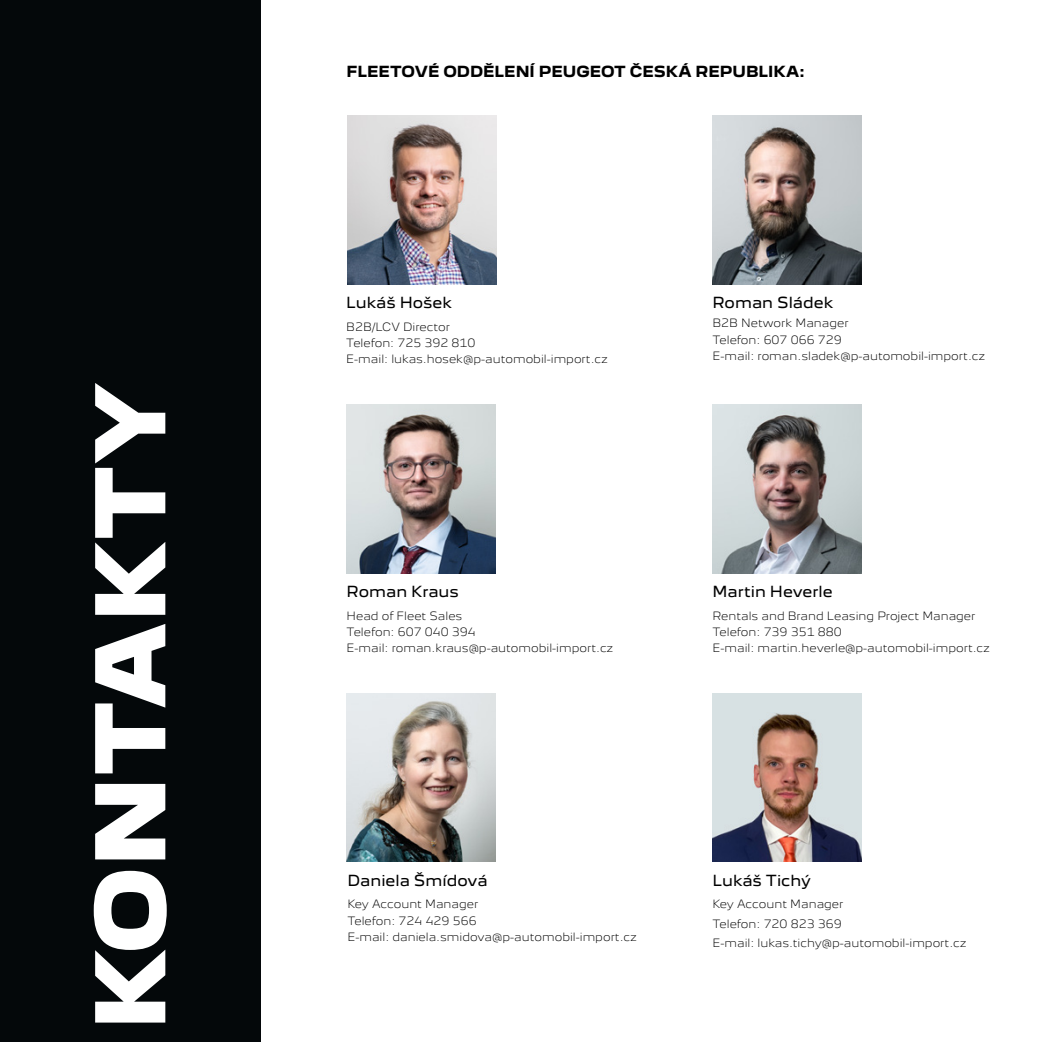
<style>
.page{position:relative;width:1042px;height:1042px;background:#fff}
.page>*{position:absolute;margin:0;border:0;box-sizing:border-box;transform-origin:0 0}
.t1{font:900 87.5px "Peugeot New";letter-spacing:.01em;color:#fff}
.t2{font:14px "Peugeot New";color:#000}
.t3{font:700 14px "Peugeot New";color:#000}
.t4{font:300 10.5px/16.3px "Peugeot New";color:#000}
</style>
<div class="page">
<div style="left:0;top:0;width:260px;height:1042px;background:#04080a"></div>
<img style="left:712px;top:693px;width:149px;height:169px">
<img style="left:712px;top:404px;width:149px;height:169px">
<img style="left:347px;top:116px;width:149px;height:168px">
<img style="left:347px;top:404px;width:148px;height:169px">
<img style="left:712px;top:116px;width:149px;height:168px">
<img style="left:347px;top:693px;width:148px;height:169px">
<h1 class="t1" style="left:58px;top:1029px;width:649px;rotate:-90deg">KONTAKTY</h1>
<h2 class="t3" style="left:347px;top:60px;width:459px">FLEETOVÉ ODDĚLENÍ PEUGEOT ČESKÁ REPUBLIKA:</h2>
<h2 class="t2" style="left:346px;top:291px;width:107px">Lukáš Hošek</h2>
<p class="t4" style="left:346px;top:318px;width:263px">B2B/LCV Director<br>Telefon: 725 392 810<br>E-mail: lukas.hosek@p-automobil-import.cz</p>
<h2 class="t2" style="left:712px;top:291px;width:123px">Roman Sládek</h2>
<p class="t4" style="left:712px;top:314px;width:274px">B2B Network Manager<br>Telefon: 607 066 729<br>E-mail: roman.sladek@p-automobil-import.cz</p>
<h2 class="t2" style="left:347px;top:580px;width:114px">Roman Kraus</h2>
<p class="t4" style="left:347px;top:606px;width:268px">Head of Fleet Sales<br>Telefon: 607 040 394<br>E-mail: roman.kraus@p-automobil-import.cz</p>
<h2 class="t2" style="left:712px;top:580px;width:122px">Martin Heverle</h2>
<p class="t4" style="left:712px;top:606px;width:279px">Rentals and Brand Leasing Project Manager<br>Telefon: 739 351 880<br>E-mail: martin.heverle@p-automobil-import.cz</p>
<h2 class="t2" style="left:347px;top:868px;width:142px">Daniela Šmídová</h2>
<p class="t4" style="left:347px;top:895px;width:291px">Key Account Manager<br>Telefon: 724 429 566<br>E-mail: daniela.smidova@p-automobil-import.cz</p>
<h2 class="t2" style="left:712px;top:868px;width:100px">Lukáš Tichý</h2>
<p class="t4" style="left:712px;top:894px;width:256px;line-height:19.2px">Key Account Manager<br>Telefon: 720 823 369<br>E-mail: lukas.tichy@p-automobil-import.cz</p>
</div>
